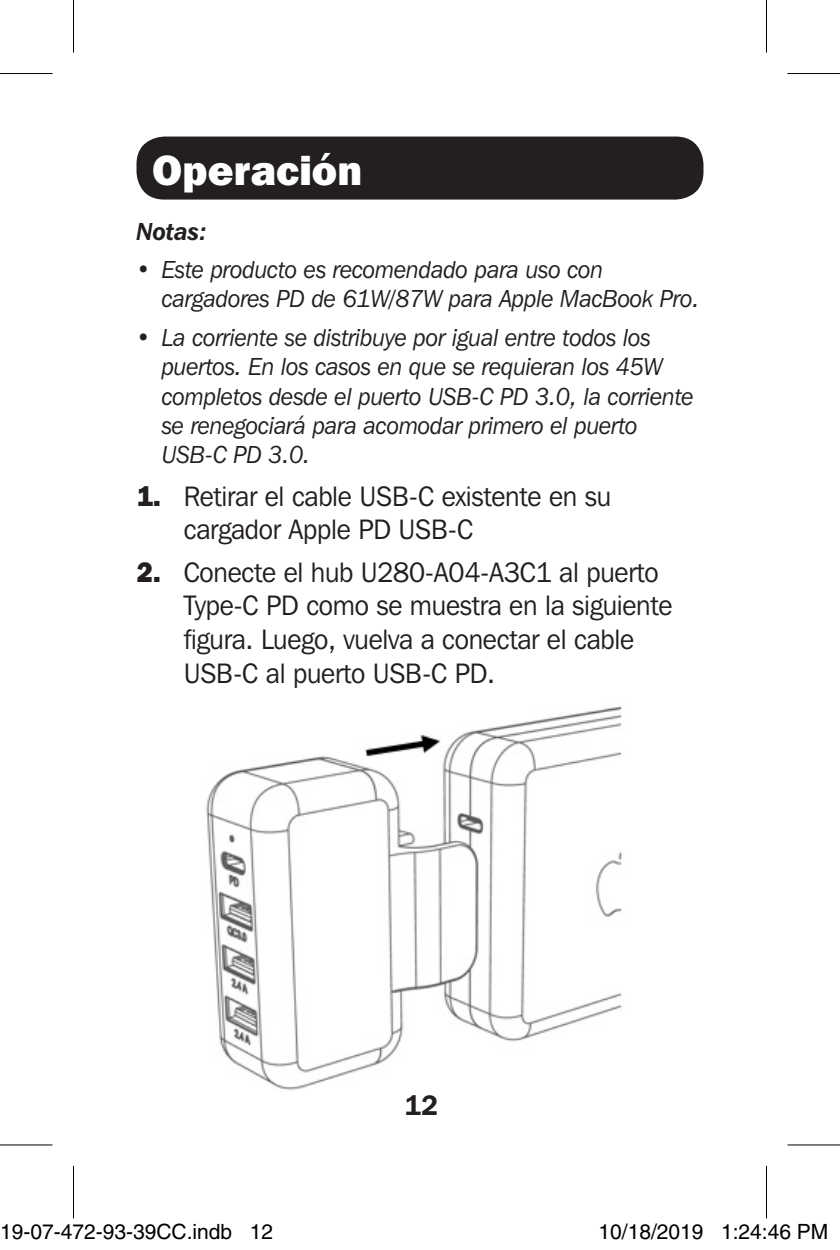
<style>
.page{position:relative;width:840px;height:1250px;background:#fff}
.page>*{position:absolute;margin:0;border:0;box-sizing:border-box;transform-origin:0 0}
.t1{font:800 42px "Franklin Gothic IT Cby BT";color:#fff}
.t2{font:28px/33.6px "Franklin Gothic IT Cby BT";letter-spacing:-.01em;color:#231f20;scale:.96 1}
.t3{font:600 28px "Franklin Gothic IT Cby BT";color:#231f20}
.t4{font:italic 24.5px/29.4px "Franklin Gothic IT Cby BT";letter-spacing:-.01em;color:#231f20;scale:.96 1}
.t5{font:italic 600 24.5px "Franklin Gothic IT Cby BT";letter-spacing:-.01em;color:#231f20;scale:.96 1}
.t6{font:21px "Helvetica";color:#000}
.s1{font-weight:800}
</style>
<div class="page">
<div style="left:136px;top:136px;width:568px;height:64px;background:#231f20;border-radius:28px"></div>
<img style="left:206px;top:706px;width:416px;height:384px">
<svg style="left:0;top:1145px;width:52px;height:1px"></svg>
<svg style="left:788px;top:1145px;width:52px;height:1px"></svg>
<hr style="left:0;top:73px;width:52px;height:1px;background:#000">
<hr style="left:788px;top:73px;width:52px;height:1px;background:#000">
<hr style="left:0;top:1144px;width:52px;height:1px;background:#000">
<hr style="left:788px;top:1144px;width:52px;height:1px;background:#000">
<hr style="left:73px;top:0;width:1px;height:52px;background:#000">
<hr style="left:73px;top:1166px;width:1px;height:52px;background:#000">
<hr style="left:766px;top:0;width:1px;height:52px;background:#000">
<hr style="left:766px;top:1166px;width:1px;height:52px;background:#000">
<div style="left:32px;top:1225px;width:8px;height:13px;border:1px solid #fff;border-radius:50%"></div>
<div style="left:30px;top:1224px;width:12px;height:16px;border:1px solid #fff;border-radius:50%"></div>
<div style="left:612px;top:1225px;width:8px;height:13px;border:1px solid #fff;border-radius:50%"></div>
<div style="left:610px;top:1224px;width:12px;height:16px;border:1px solid #fff;border-radius:50%"></div>
<svg style="left:620px;top:1227px;width:2px;height:10px"></svg>
<div style="left:671px;top:1225px;width:7px;height:13px;border:1px solid #fff;border-radius:50%"></div>
<div style="left:669px;top:1224px;width:11px;height:16px;border:1px solid #fff;border-radius:50%"></div>
<p class="t1" style="left:152px;top:143px;width:211px">Operación</p>
<p class="t5" style="left:136px;top:216px;width:74px">Notas:</p>
<p class="t4" style="left:162px;top:254px;width:562px;text-indent:-25px">• Este producto es recomendado para uso con cargadores PD de 61W/87W para Apple MacBook Pro.</p>
<p class="t4" style="left:162px;top:322px;width:556px;text-indent:-25px">• La corriente se distribuye por igual entre todos los puertos. En los casos en que se requieran los 45W completos desde el puerto USB-C PD 3.0, la corriente se renegociará para acomodar primero el puerto USB-C PD 3.0.</p>
<p class="t2" style="left:184px;top:479px;width:447px;text-indent:-47px"><span class="s1">1.</span> Retirar el cable USB-C existente en su cargador Apple PD USB-C</p>
<p class="t2" style="left:184px;top:555px;width:511px;text-indent:-47px"><span class="s1">2.</span> Conecte el hub U280-A04-A3C1 al puerto Type-C PD como se muestra en la siguiente figura. Luego, vuelva a conectar el cable USB-C al puerto USB-C PD.</p>
<p class="t3" style="left:404px;top:1087px;width:36px">12</p>
<p class="t6" style="left:0;top:1219px;width:275px">19-07-472-93-39CC.indb 12</p>
<p class="t6" style="left:598px;top:1219px;width:231px">10/18/2019 1:24:46 PM</p>
</div>
